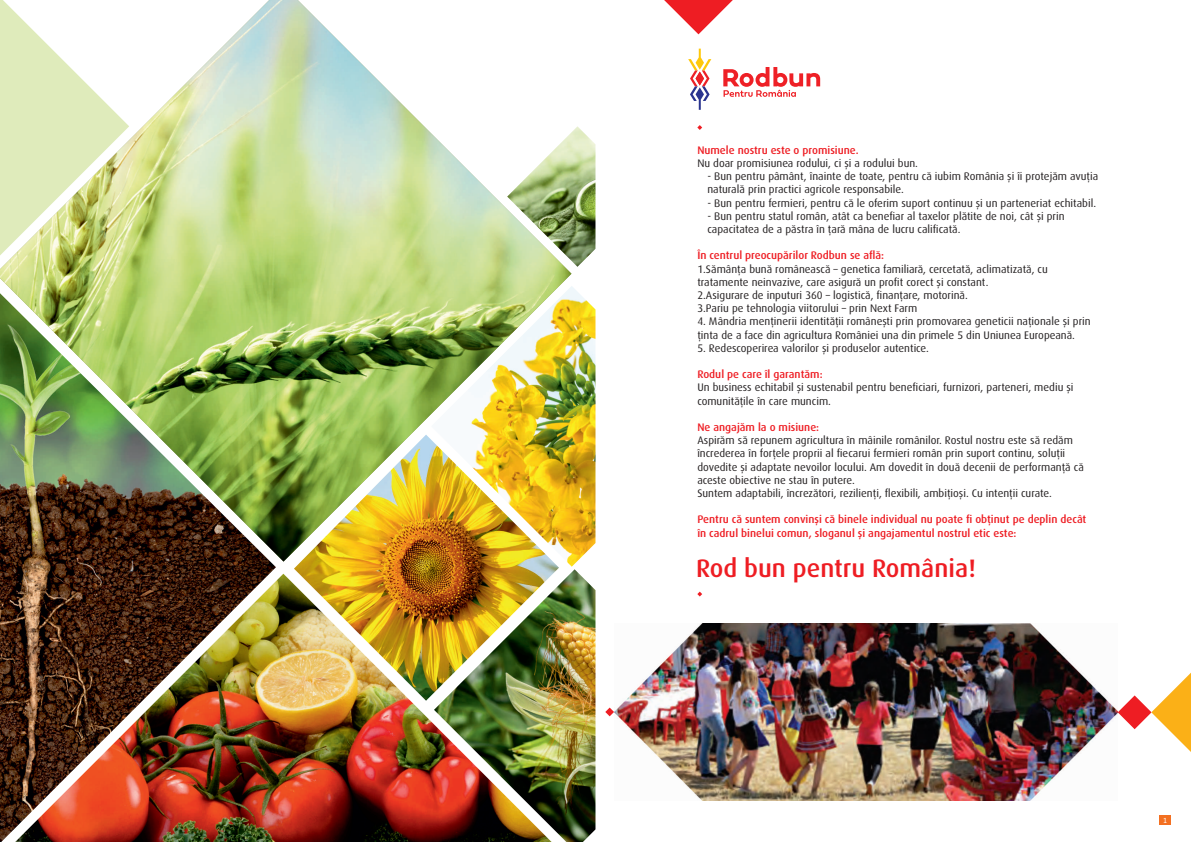
<style>
.page{position:relative;width:1191px;height:842px;background:#fff}
.page>*{position:absolute;margin:0;border:0;box-sizing:border-box;transform-origin:0 0}
.t1{font:500 25.3px "Dax Pro";color:#ee1d23}
.t2{font:11px/13.2px "Dax Pro";color:#231f20}
.t3{font:500 11px/13.2px "Dax Pro";color:#ee1d23}
.t4{font:8px "Calibri";color:#fff}
.s1{font-weight:500;color:#ee1d23}
</style>
<div class="page">
<img style="left:0;top:562px;width:276px;height:280px">
<img style="left:551px;top:569px;width:44px;height:273px">
<img style="left:0;top:0;width:571px;height:562px">
<img style="left:431px;top:286px;width:164px;height:281px">
<img style="left:294px;top:435px;width:265px;height:266px">
<img style="left:507px;top:126px;width:88px;height:141px">
<img style="left:15px;top:574px;width:536px;height:268px">
<div style="left:1159px;top:816px;width:12px;height:9px;background:#f37021"></div>
<svg style="left:664px;top:0;width:69px;height:34px"></svg>
<svg style="left:723px;top:67px;width:97px;height:30px"></svg>
<svg style="left:688px;top:49px;width:23px;height:61px"></svg>
<svg style="left:697px;top:125px;width:5px;height:5px"></svg>
<svg style="left:697px;top:592px;width:5px;height:4px"></svg>
<svg style="left:605px;top:707px;width:9px;height:9px"></svg>
<img style="left:614px;top:624px;width:503px;height:176px">
<svg style="left:1117px;top:672px;width:74px;height:80px"></svg>
<p class="t2" style="left:697px;top:143px;width:222px"><span class="s1">Numele nostru este o promisiune.<br></span>Nu doar promisiunea rodului, ci și a rodului bun.</p>
<p class="t2" style="left:707px;top:170px;width:392px">- Bun pentru pâmânt, înainte de toate, pentru că iubim România și îi protejăm avuția naturală prin practici agricole responsabile.</p>
<p class="t2" style="left:707px;top:196px;width:390px">- Bun pentru fermieri, pentru că le oferim suport continuu și un parteneriat echitabil.</p>
<p class="t2" style="left:707px;top:209px;width:359px">- Bun pentru statul român, atât ca benefiar al taxelor plătite de noi, cât și prin capacitatea de a păstra în țară mâna de lucru calificată.</p>
<p class="t2" style="left:697px;top:249px;width:352px"><span class="s1">În centrul preocupărilor Rodbun se află:<br></span>1.Sămânța bună românească – genetica familiară, cercetată, aclimatizată, cu tratamente neinvazive, care asigură un profit corect și constant.<br>2.Asigurare de inputuri 360 – logistică, finanțare, motorină.<br>3.Pariu pe tehnologia viitorului – prin Next Farm</p>
<p class="t2" style="left:697px;top:315px;width:395px">4. Mândria menținerii identității românești prin promovarea geneticii naționale și prin ținta de a face din agricultura României una din primele 5 din Uniunea Europeană.</p>
<p class="t2" style="left:697px;top:341px;width:233px">5. Redescoperirea valorilor și produselor autentice.</p>
<p class="t2" style="left:697px;top:368px;width:378px"><span class="s1">Rodul pe care îl garantăm:<br></span>Un business echitabil și sustenabil pentru beneficiari, furnizori, parteneri, mediu și comunitățile în care muncim.</p>
<p class="t2" style="left:697px;top:420px;width:388px"><span class="s1">Ne angajăm la o misiune:<br></span>Aspirăm să repunem agricultura în mâinile românilor. Rostul nostru este să redăm încrederea în forțele proprii al fiecarui fermieri român prin suport continu, soluții dovedite și adaptate nevoilor locului. Am dovedit în două decenii de performanță că aceste obiective ne stau în putere.<br>Suntem adaptabili, încrezători, rezilienți, flexibili, ambițioși. Cu intenții curate.</p>
<p class="t3" style="left:697px;top:513px;width:390px">Pentru că suntem convinși că binele individual nu poate fi obținut pe deplin decât în cadrul binelui comun, sloganul și angajamentul nostrul etic este:</p>
<p class="t1" style="left:696px;top:552px;width:281px">Rod bun pentru România!</p>
<p class="t4" style="left:1163px;top:815px;width:6px">1</p>
</div>
